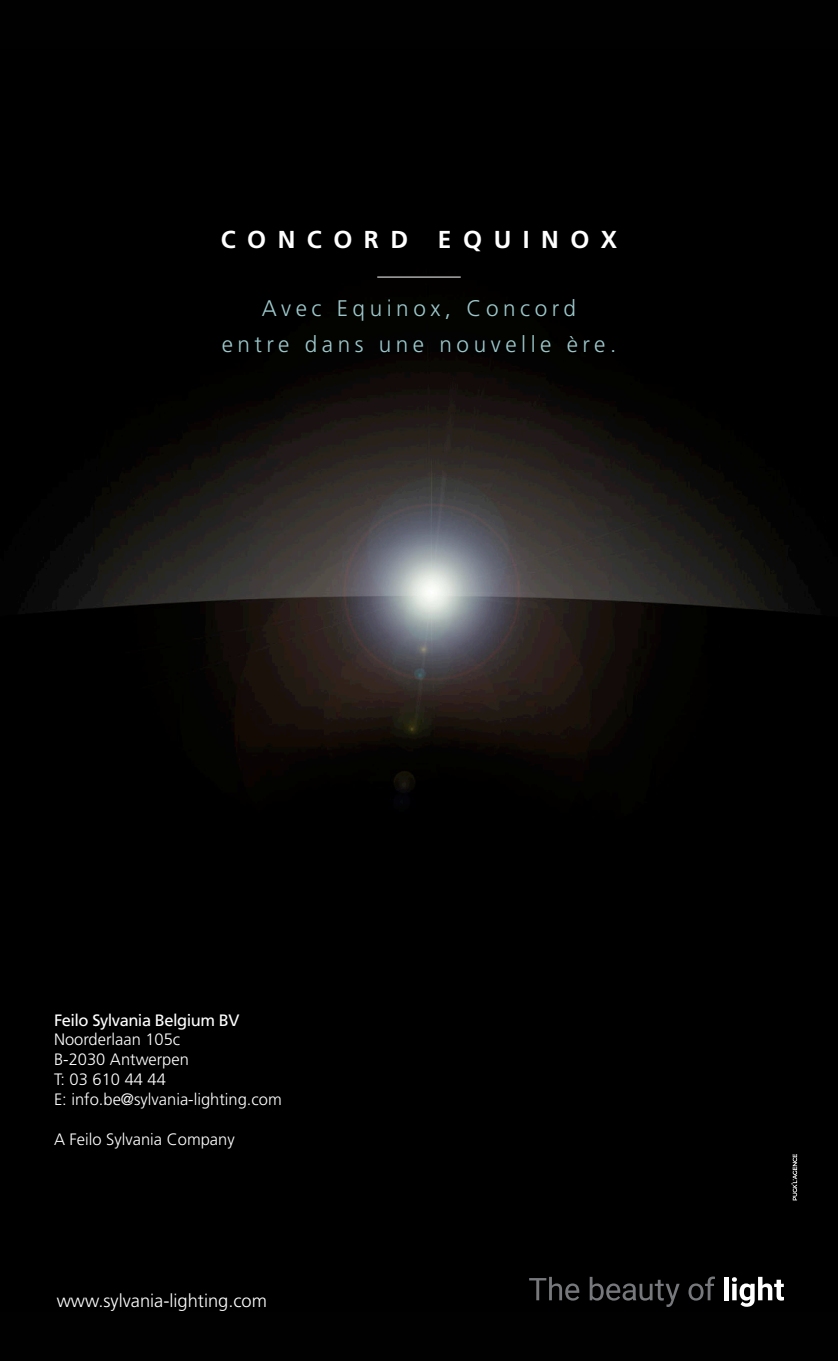
<style>
.page{position:relative;width:838px;height:1361px;background:#010101}
.page>*{position:absolute;margin:0;border:0;box-sizing:border-box;transform-origin:0 0}
.t1{font:700 24.45px "Frutiger LT Std";letter-spacing:.47em;color:#fff}
.t2{font:300 22.5px/35.7px "Frutiger LT Std";letter-spacing:.2em;color:#9cc8cb;text-align:center}
.t3{font:300 18.3px "Frutiger LT Std";color:#fff}
.t4{font:300 16.5px "Frutiger LT Std";color:#fff}
.t5{font:16.5px "Frutiger LT Std";letter-spacing:-.03em;color:#fff}
</style>
<div class="page">
<img style="left:38px;top:276px;width:761px;height:1031px">
<svg style="left:791px;top:1154px;width:6px;height:46px"></svg>
<hr style="left:377px;top:277px;width:84px;height:1px;background:#fff">
<svg style="left:529px;top:1277px;width:50px;height:23px"></svg>
<svg style="left:589px;top:1277px;width:90px;height:30px"></svg>
<svg style="left:688px;top:1276px;width:27px;height:24px"></svg>
<hr style="left:724px;top:1277px;width:4px;height:23px;background:#fff">
<svg style="left:732px;top:1277px;width:52px;height:29px"></svg>
<p class="t1" style="left:221px;top:225px;width:398px">CONCORD EQUINOX</p>
<p class="t2" style="left:222px;top:291px;width:396px">Avec Equinox, Concord<br>entre dans une nouvelle ère.</p>
<p class="t5" style="left:54px;top:1010px;width:187px">Feilo Sylvania Belgium BV</p>
<p class="t4" style="left:54px;top:1030px;width:128px">Noorderlaan 105c</p>
<p class="t4" style="left:54px;top:1050px;width:136px">B-2030 Antwerpen</p>
<p class="t4" style="left:54px;top:1070px;width:113px">T: 03 610 44 44</p>
<p class="t4" style="left:54px;top:1090px;width:229px">E: info.be@sylvania-lighting.com</p>
<p class="t4" style="left:54px;top:1129px;width:182px">A Feilo Sylvania Company</p>
<p class="t3" style="left:57px;top:1290px;width:212px">www.sylvania-lighting.com</p>
</div>
